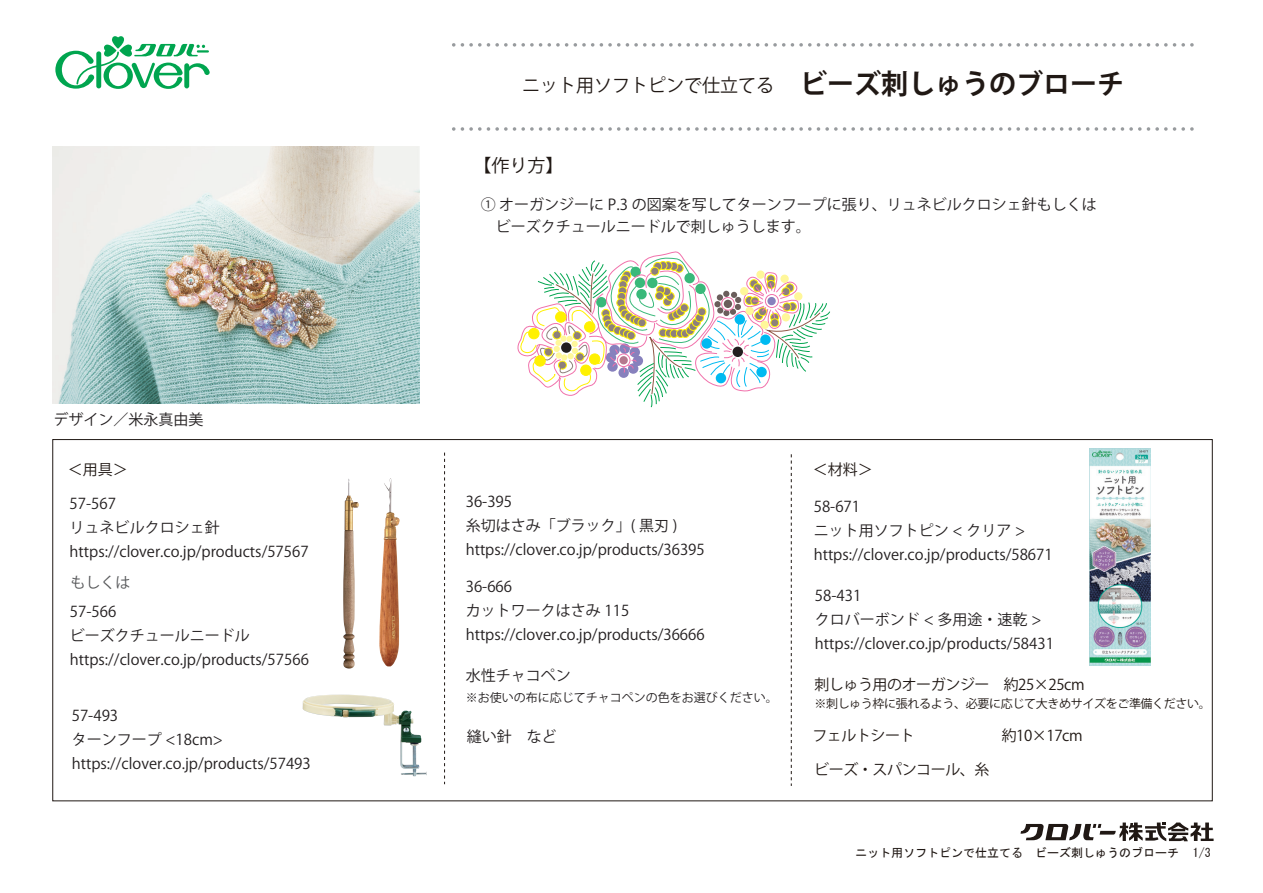
<style>
.page{position:relative;width:1263px;height:893px;background:#fff}
.page>*{position:absolute;margin:0;border:0;box-sizing:border-box;transform-origin:0 0}
.t1{font:18.45px "Koz Go Pro";color:#201814}
.t2{font:18px "Koz Go Pro";color:#201814}
.t3{font:15px/24px "Koz Go Pro";color:#231f20}
.t4{font:15px "Koz Go Pro";letter-spacing:-.03em;color:#201814}
.t5{font:15px "Koz Go Pro";color:#57585a}
.t6{font:12px "Koz Go Pro";letter-spacing:-.03em;color:#201814}
.t7{font:12px "MS Gothic";color:#201814}
.t8{font:12px "Koz Go Pro";color:#231f20}
.s1{font-weight:700;font-size:27.75px}
</style>
<div class="page">
<svg style="left:55px;top:36px;width:155px;height:53px"></svg>
<svg style="left:454px;top:127px;width:739px;height:4px"></svg>
<svg style="left:454px;top:43px;width:739px;height:4px"></svg>
<svg style="left:1020px;top:822px;width:193px;height:19px"></svg>
<svg style="left:791px;top:454px;width:1px;height:332px"></svg>
<svg style="left:444px;top:453px;width:1px;height:331px"></svg>
<svg style="left:517px;top:251px;width:313px;height:157px"></svg>
<div style="left:535px;top:356px;width:10px;height:10px;background:#fff101;border-radius:50%"></div>
<div style="left:534px;top:355px;width:12px;height:11px;border:1px solid #fff101;border-radius:50%"></div>
<div style="left:581px;top:365px;width:10px;height:10px;background:#fff101;border-radius:50%"></div>
<div style="left:580px;top:365px;width:11px;height:11px;border:1px solid #fff101;border-radius:50%"></div>
<div style="left:589px;top:354px;width:11px;height:10px;background:#fff101;border-radius:50%"></div>
<div style="left:589px;top:354px;width:11px;height:11px;border:1px solid #fff101;border-radius:50%"></div>
<div style="left:584px;top:322px;width:11px;height:10px;background:#fff101;border-radius:50%"></div>
<div style="left:584px;top:321px;width:11px;height:11px;border:1px solid #fff101;border-radius:50%"></div>
<div style="left:556px;top:312px;width:10px;height:10px;background:#fff101;border-radius:50%"></div>
<div style="left:555px;top:311px;width:11px;height:12px;border:1px solid #fff101;border-radius:50%"></div>
<div style="left:529px;top:328px;width:10px;height:11px;background:#fff101;border-radius:50%"></div>
<div style="left:528px;top:328px;width:11px;height:11px;border:1px solid #fff101;border-radius:50%"></div>
<div style="left:756px;top:367px;width:11px;height:10px;background:#00baf1;border-radius:50%"></div>
<div style="left:716px;top:373px;width:10px;height:10px;background:#00baf1;border-radius:50%"></div>
<div style="left:701px;top:338px;width:11px;height:11px;background:#00baf1;border-radius:50%"></div>
<div style="left:760px;top:334px;width:11px;height:11px;background:#00baf1;border-radius:50%"></div>
<div style="left:735px;top:314px;width:10px;height:11px;background:#00baf1;border-radius:50%"></div>
<div style="left:721px;top:297px;width:14px;height:14px;border:1px solid #f171ab;border-radius:50%"></div>
<div style="left:724px;top:300px;width:8px;height:8px;background:#6b5e5c;border-radius:50%"></div>
<div style="left:780px;top:275px;width:9px;height:8px;background:#fff79a;border-radius:50%"></div>
<div style="left:756px;top:270px;width:9px;height:9px;background:#fff79a;border-radius:50%"></div>
<div style="left:794px;top:292px;width:8px;height:8px;background:#fff79a;border-radius:50%"></div>
<div style="left:740px;top:287px;width:8px;height:8px;background:#fff79a;border-radius:50%"></div>
<div style="left:745px;top:307px;width:9px;height:8px;background:#fff79a;border-radius:50%"></div>
<div style="left:760px;top:321px;width:9px;height:8px;background:#fff79a;border-radius:50%"></div>
<div style="left:782px;top:313px;width:8px;height:8px;background:#fff79a;border-radius:50%"></div>
<img style="left:53px;top:147px;width:366px;height:257px">
<img style="left:1090px;top:448px;width:60px;height:217px">
<img style="left:343px;top:479px;width:16px;height:190px">
<img style="left:379px;top:478px;width:21px;height:188px">
<img style="left:303px;top:695px;width:124px;height:81px">
<p class="t1" style="left:522px;top:73px;width:603px">ニット用ソフトピンで仕立てる <span class="s1">ビーズ刺しゅうのブローチ</span></p>
<p class="t2" style="left:473px;top:154px;width:91px">【作り方】</p>
<p class="t3" style="left:53px;top:408px;width:151px">デザイン／米永真由美</p>
<p class="t3" style="left:481px;top:193px;width:618px;line-height:22.5px">① オーガンジーに P.3 の図案を写してターンフープに張り、リュネビルクロシェ針もしくは　ビーズクチュールニードルで刺しゅうします。</p>
<p class="t4" style="left:68px;top:460px;width:61px">＜用具＞</p>
<p class="t4" style="left:813px;top:460px;width:61px">＜材料＞</p>
<p class="t3" style="left:70px;top:492px;width:241px">57-567<br>リュネビルクロシェ針https://clover.co.jp/products/57567</p>
<p class="t5" style="left:70px;top:573px;width:61px">もしくは</p>
<p class="t3" style="left:70px;top:600px;width:241px">57-566<br>ビーズクチュールニードルhttps://clover.co.jp/products/57566</p>
<p class="t3" style="left:72px;top:703px;width:241px">57-493<br>ターンフープ &lt;18cm&gt; https://clover.co.jp/products/57493</p>
<p class="t3" style="left:466px;top:490px;width:241px">36-395<br>糸切はさみ「ブラック」( 黒刃 ) https://clover.co.jp/products/36395</p>
<p class="t3" style="left:466px;top:575px;width:241px">36-666<br>カットワークはさみ 115 https://clover.co.jp/products/36666</p>
<p class="t3" style="left:466px;top:664px;width:106px">水性チャコペン</p>
<p class="t8" style="left:466px;top:690px;width:314px">※お使いの布に応じてチャコペンの色をお選びください。</p>
<p class="t3" style="left:467px;top:725px;width:91px">縫い針　など</p>
<p class="t3" style="left:814px;top:495px;width:241px">58-671<br>ニット用ソフトピン &lt; クリア &gt; https://clover.co.jp/products/58671</p>
<p class="t3" style="left:815px;top:584px;width:241px">58-431<br>クロバーボンド &lt; 多用途・速乾 &gt; https://clover.co.jp/products/58431</p>
<p class="t4" style="left:814px;top:675px;width:272px">刺しゅう用のオーガンジー　約25×25cm</p>
<p class="t6" style="left:814px;top:696px;width:398px">※刺しゅう枠に張れるよう、必要に応じて大きめサイズをご準備ください。</p>
<p class="t4" style="left:812px;top:726px;width:272px">フェルトシート　　　　　　約10×17cm</p>
<p class="t4" style="left:814px;top:760px;width:177px">ビーズ・スパンコール、糸</p>
<p class="t7" style="left:855px;top:847px;width:357px">ニット用ソフトピンで仕立てる　ビーズ刺しゅうのブローチ 1/3</p>
</div>
